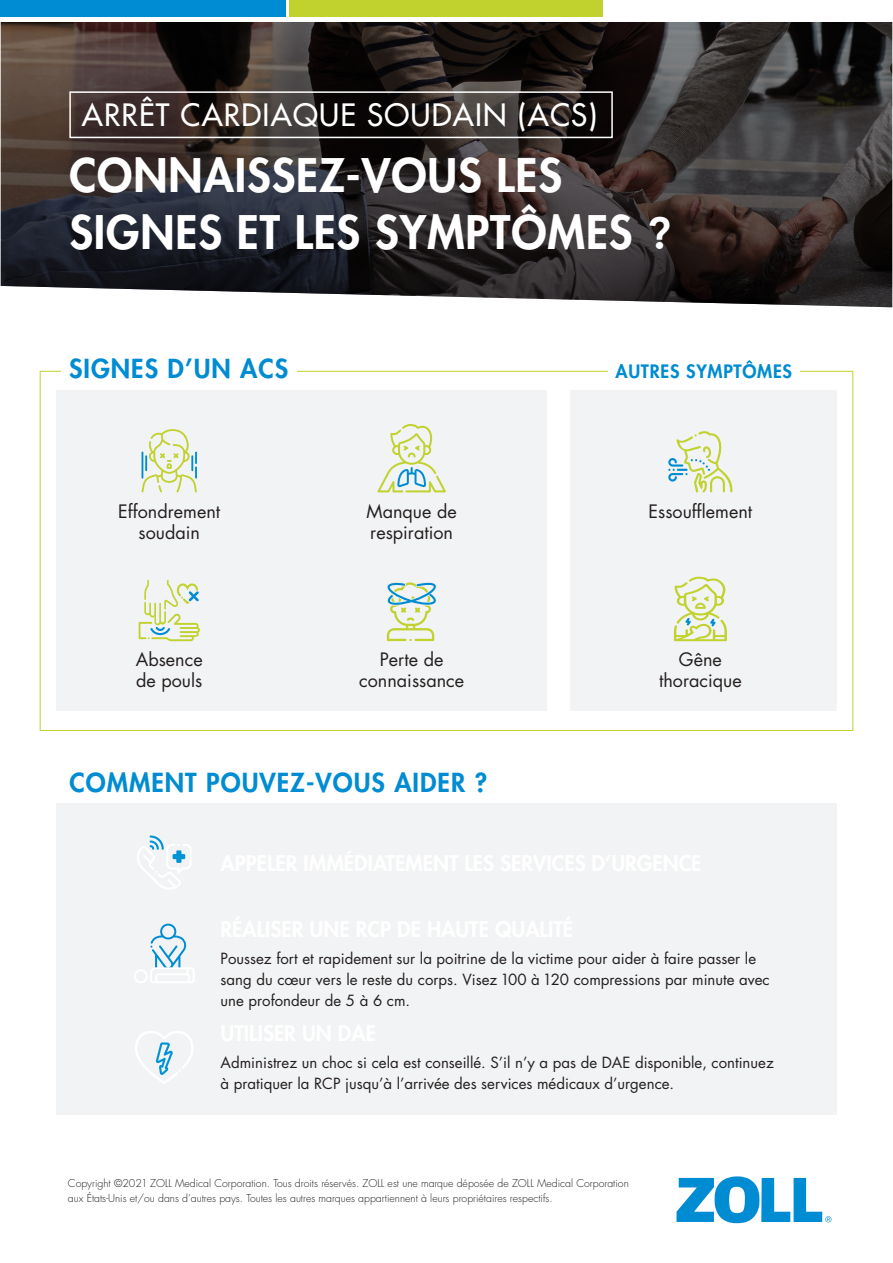
<style>
.page{position:relative;width:893px;height:1263px;background:#fff}
.page>*{position:absolute;margin:0;border:0;box-sizing:border-box;transform-origin:0 0}
.t1{font:800 45px/57px "Futura Std";letter-spacing:.02em;color:#fff}
.t2{font:500 30px "Futura Std";letter-spacing:.04em;color:#fff}
.t3{font:800 25.5px "Futura Std";letter-spacing:.04em;color:#008cd2}
.t4{font:18px/21px "Futura Std";color:#231f20;text-align:center}
.t5{font:800 18px "Futura Std";letter-spacing:.04em;color:#008cd2}
.t6{font:15px/21px "Futura Std";color:#231f20}
.t7{font:300 10.5px/15px "Futura Std";color:#231f20}
.s1{font-family:"Avenir"}
</style>
<div class="page">
<svg style="left:676px;top:1176px;width:155px;height:48px"></svg>
<svg style="left:1px;top:22px;width:891px;height:285px;background:#363131"></svg>
<div style="left:0;top:0;width:285px;height:17px;background:#008cd2"></div>
<div style="left:290px;top:0;width:313px;height:17px;background:#c1d22f"></div>
<div style="left:69px;top:91px;width:544px;height:47px;border:2px solid #fff"></div>
<div style="left:56px;top:391px;width:491px;height:320px;background:#f2f3f4"></div>
<div style="left:570px;top:391px;width:267px;height:320px;background:#f2f3f4"></div>
<div style="left:56px;top:803px;width:781px;height:311px;background:#f2f3f4"></div>
<svg style="left:137px;top:835px;width:54px;height:54px"></svg>
<svg style="left:674px;top:577px;width:53px;height:64px"></svg>
<svg style="left:668px;top:431px;width:65px;height:62px"></svg>
<svg style="left:377px;top:424px;width:69px;height:68px"></svg>
<svg style="left:141px;top:429px;width:56px;height:63px"></svg>
<svg style="left:139px;top:580px;width:61px;height:61px"></svg>
<svg style="left:135px;top:1031px;width:58px;height:53px"></svg>
<svg style="left:386px;top:582px;width:51px;height:59px"></svg>
<svg style="left:134px;top:923px;width:60px;height:60px"></svg>
<h2 class="t2" style="left:82px;top:96px;width:517px">ARRÊT CARDIAQUE SOUDAIN (ACS)</h2>
<h1 class="t1" style="left:69px;top:148px;width:603px">CONNAISSEZ-VOUS LES<br>SIGNES ET LES SYMPTÔMES <span class="s1">?</span></h1>
<h3 class="t3" style="left:69px;top:355px;width:221px">SIGNES D’UN ACS</h3>
<p class="t5" style="left:615px;top:362px;width:178px">AUTRES SYMPTÔMES</p>
<p class="t4" style="left:118px;top:503px;width:103px">Effondrement soudain</p>
<p class="t4" style="left:367px;top:503px;width:92px;text-align:left">Manque de respiration</p>
<p class="t4" style="left:136px;top:650px;width:68px;text-align:left">Absence de pouls</p>
<p class="t4" style="left:359px;top:650px;width:106px">Perte de connaissance</p>
<h3 class="t3" style="left:69px;top:768px;width:419px">COMMENT POUVEZ-VOUS AIDER ?</h3>
<p class="t4" style="left:649px;top:503px;width:105px">Essoufflement</p>
<p class="t4" style="left:659px;top:650px;width:84px">Gêne thoracique</p>
<p class="t6" style="left:221px;top:949px;width:551px">Poussez fort et rapidement sur la poitrine de la victime pour aider à faire passer le sang du cœur vers le reste du corps. Visez 100 à 120 compressions par minute avec une profondeur de 5 à 6 cm.</p>
<p class="t6" style="left:221px;top:1053px;width:555px">Administrez un choc si cela est conseillé. S’il n’y a pas de DAE disponible, continuez à pratiquer la RCP jusqu’à l’arrivée des services médicaux d’urgence.</p>
<p class="t7" style="left:68px;top:1175px;width:562px">Copyright ©2021 ZOLL Medical Corporation. Tous droits réservés. ZOLL est une marque déposée de ZOLL Medical Corporation aux États-Unis et/ou dans d’autres pays. Toutes les autres marques appartiennent à leurs propriétaires respectifs.</p>
</div>
